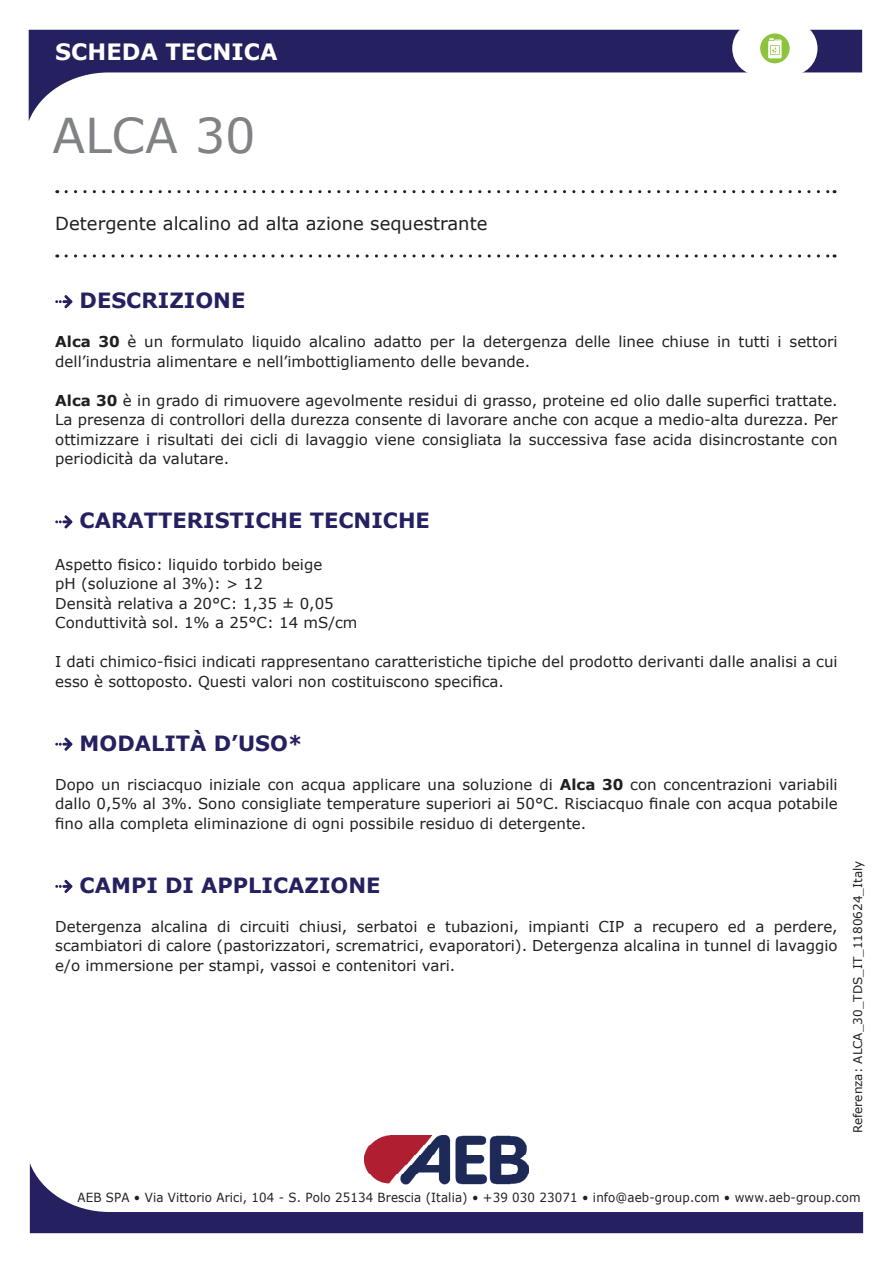
<style>
.page{position:relative;width:893px;height:1263px;background:#fff}
.page>*{position:absolute;margin:0;border:0;box-sizing:border-box;transform-origin:0 0}
.t1{font:48px "Verdana";color:#808285}
.t2{font:700 22.5px "Verdana";color:#fff}
.t3{font:700 21px "Verdana";color:#252161}
.t4{font:18px "Verdana";color:#231f20}
.t5{font:15px/19.5px "Verdana";color:#231f20}
.t6{font:12.6px "Verdana";letter-spacing:.01em;color:#231f20;scale:.94 1}
.t7{font:12px "Verdana";color:#231f20}
.s1{font-weight:700}
</style>
<div class="page">
<svg style="left:66px;top:190px;width:769px;height:3px"></svg>
<svg style="left:66px;top:254px;width:769px;height:4px"></svg>
<img style="left:364px;top:1135px;width:163px;height:28px">
<svg style="left:29px;top:30px;width:833px;height:91px"></svg>
<div style="left:732px;top:21px;width:85px;height:55px;background:#fff;border-radius:27px"></div>
<div style="left:760px;top:33px;width:30px;height:30px;background:#8ec33e;border-radius:50%"></div>
<svg style="left:768px;top:38px;width:14px;height:20px"></svg>
<svg style="left:30px;top:1163px;width:833px;height:70px"></svg>
<svg style="left:55px;top:295px;width:17px;height:13px"></svg>
<svg style="left:55px;top:515px;width:17px;height:13px"></svg>
<svg style="left:55px;top:738px;width:17px;height:13px"></svg>
<svg style="left:55px;top:880px;width:17px;height:13px"></svg>
<h2 class="t2" style="left:55px;top:35px;width:224px">SCHEDA TECNICA</h2>
<h1 class="t1" style="left:52px;top:103px;width:205px">ALCA 30</h1>
<p class="t4" style="left:55px;top:211px;width:434px">Detergente alcalino ad alta azione sequestrante</p>
<h3 class="t3" style="left:80px;top:286px;width:167px">DESCRIZIONE</h3>
<p class="t5" style="left:55px;top:332px;width:784px"><span class="s1">Alca 30</span> è un formulato liquido alcalino adatto per la detergenza delle linee chiuse in tutti i settori dell’industria alimentare e nell’imbottigliamento delle bevande.</p>
<p class="t5" style="left:55px;top:390px;width:784px;text-align:justify"><span class="s1">Alca 30</span> è in grado di rimuovere agevolmente residui di grasso, proteine ed olio dalle superfici trattate.<br>La presenza di controllori della durezza consente di lavorare anche con acque a medio-alta durezza. Per ottimizzare i risultati dei cicli di lavaggio viene consigliata la successiva fase acida disincrostante con periodicità da valutare.</p>
<h3 class="t3" style="left:80px;top:506px;width:352px">CARATTERISTICHE TECNICHE</h3>
<p class="t5" style="left:55px;top:554px;width:304px">Aspetto fisico: liquido torbido beige<br>pH (soluzione al 3%): &gt; 12<br>Densità relativa a 20°C: 1,35 ± 0,05<br>Conduttività sol. 1% a 25°C: 14 mS/cm</p>
<p class="t5" style="left:55px;top:652px;width:784px">I dati chimico-fisici indicati rappresentano caratteristiche tipiche del prodotto derivanti dalle analisi a cui esso è sottoposto. Questi valori non costituiscono specifica.</p>
<h3 class="t3" style="left:80px;top:728px;width:225px">MODALITÀ D’USO*</h3>
<p class="t5" style="left:55px;top:774px;width:784px;text-align:justify">Dopo un risciacquo iniziale con acqua applicare una soluzione di <span class="s1">Alca 30</span> con concentrazioni variabili dallo 0,5% al 3%. Sono consigliate temperature superiori ai 50°C. Risciacquo finale con acqua potabile fino alla completa eliminazione di ogni possibile residuo di detergente.</p>
<h3 class="t3" style="left:80px;top:870px;width:302px">CAMPI DI APPLICAZIONE</h3>
<p class="t5" style="left:55px;top:917px;width:784px;text-align:justify">Detergenza alcalina di circuiti chiusi, serbatoi e tubazioni, impianti CIP a recupero ed a perdere, scambiatori di calore (pastorizzatori, scrematrici, evaporatori). Detergenza alcalina in tunnel di lavaggio e/o immersione per stampi, vassoi e contenitori vari.</p>
<p class="t7" style="left:850px;top:1133px;width:274px;rotate:-90deg">Referenza: ALCA_30_TDS_IT_1180624_Italy</p>
<p class="t6" style="left:78px;top:1189px;width:835px">AEB SPA • Via Vittorio Arici, 104 - S. Polo 25134 Brescia (Italia) • +39 030 23071 • info@aeb-group.com • www.aeb-group.com</p>
</div>
